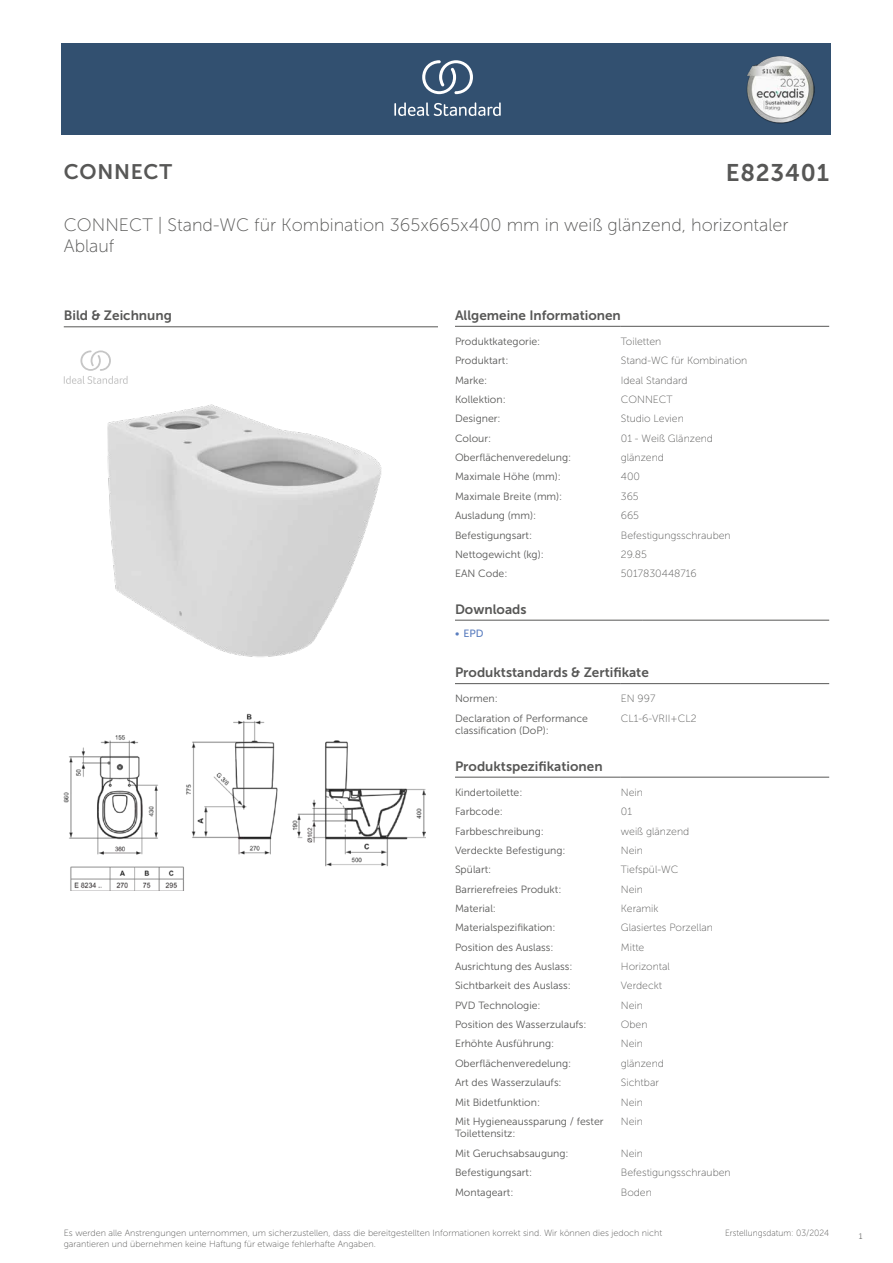
<style>
.page{position:relative;width:893px;height:1263px;background:#fff}
.page>*{position:absolute;margin:0;border:0;box-sizing:border-box;transform-origin:0 0}
.t1{font:24px "Museo Sans 700";letter-spacing:.035em;color:#575756}
.t2{font:21px "Museo Sans 700";letter-spacing:.035em;color:#575756}
.t3{font:18px/21.6px "Museo Sans 100";color:#575756}
.t4{font:13.5px "Museo Sans 700";color:#575756}
.t5{font:10.5px/12.6px "Museo Sans 300";color:#575756}
.t6{font:10.5px "Museo Sans 100";color:#575756}
.t7{font:10.5px "Museo Sans 500";color:#5b7ebf}
.t8{font:9px/10.8px "Museo Sans 100";color:#575756}
.t9{font:9px "Museo Sans 100";color:#575756;scale:.95 1}
.t10{font:300 9px "Calibri";color:#575756;scale:.95 1}
</style>
<div class="page">
<div style="left:62px;top:43px;width:769px;height:91px;background:#325070"></div>
<hr style="left:455px;top:326px;width:166px;height:1px;background:#575756">
<hr style="left:621px;top:326px;width:208px;height:1px;background:#575756">
<hr style="left:455px;top:620px;width:187px;height:1px;background:#575756">
<hr style="left:642px;top:620px;width:187px;height:1px;background:#575756">
<hr style="left:455px;top:683px;width:166px;height:1px;background:#575756">
<hr style="left:621px;top:683px;width:208px;height:1px;background:#575756">
<hr style="left:455px;top:777px;width:166px;height:1px;background:#575756">
<hr style="left:621px;top:777px;width:208px;height:1px;background:#575756">
<img style="left:64px;top:714px;width:361px;height:177px">
<hr style="left:64px;top:327px;width:374px;height:1px;background:#575756">
<svg style="left:64px;top:350px;width:64px;height:34px"></svg>
<img style="left:107px;top:404px;width:275px;height:253px">
<svg style="left:394px;top:102px;width:107px;height:14px"></svg>
<svg style="left:422px;top:60px;width:51px;height:34px"></svg>
<img style="left:746px;top:56px;width:68px;height:67px">
<h2 class="t2" style="left:64px;top:160px;width:110px">CONNECT</h2>
<h1 class="t1" style="left:726px;top:160px;width:105px">E823401</h1>
<h3 class="t3" style="left:64px;top:214px;width:726px">CONNECT | Stand-WC für Kombination 365x665x400 mm in weiß glänzend, horizontaler<br>Ablauf</h3>
<p class="t4" style="left:64px;top:308px;width:110px">Bild &amp; Zeichnung</p>
<p class="t4" style="left:455px;top:308px;width:167px">Allgemeine Informationen</p>
<p class="t5" style="left:455px;top:335px;width:87px">Produktkategorie:</p>
<p class="t6" style="left:621px;top:336px;width:42px">Toiletten</p>
<p class="t5" style="left:455px;top:354px;width:55px">Produktart:</p>
<p class="t6" style="left:621px;top:355px;width:128px">Stand-WC für Kombination</p>
<p class="t5" style="left:455px;top:374px;width:34px">Marke:</p>
<p class="t6" style="left:621px;top:374px;width:68px">Ideal Standard</p>
<p class="t5" style="left:455px;top:393px;width:52px">Kollektion:</p>
<p class="t6" style="left:621px;top:394px;width:53px">CONNECT</p>
<p class="t5" style="left:455px;top:413px;width:47px">Designer:</p>
<p class="t6" style="left:621px;top:413px;width:65px">Studio Levien</p>
<p class="t5" style="left:455px;top:432px;width:38px">Colour:</p>
<p class="t6" style="left:621px;top:433px;width:94px">01 - Weiß Glänzend</p>
<p class="t5" style="left:455px;top:451px;width:118px">Oberflächenveredelung:</p>
<p class="t6" style="left:621px;top:452px;width:45px">glänzend</p>
<p class="t5" style="left:455px;top:471px;width:107px">Maximale Höhe (mm):</p>
<p class="t6" style="left:621px;top:471px;width:21px">400</p>
<p class="t5" style="left:455px;top:490px;width:109px">Maximale Breite (mm):</p>
<p class="t6" style="left:621px;top:491px;width:19px">365</p>
<p class="t5" style="left:455px;top:509px;width:83px">Ausladung (mm):</p>
<p class="t6" style="left:621px;top:510px;width:20px">665</p>
<p class="t5" style="left:455px;top:529px;width:79px">Befestigungsart:</p>
<p class="t6" style="left:621px;top:529px;width:111px">Befestigungsschrauben</p>
<p class="t5" style="left:455px;top:548px;width:90px">Nettogewicht (kg):</p>
<p class="t6" style="left:621px;top:549px;width:28px">29.85</p>
<p class="t5" style="left:455px;top:567px;width:54px">EAN Code:</p>
<p class="t6" style="left:621px;top:568px;width:77px">5017830448716</p>
<p class="t4" style="left:455px;top:602px;width:73px">Downloads</p>
<p class="t7" style="left:455px;top:627px;width:30px">• EPD</p>
<p class="t4" style="left:455px;top:665px;width:195px">Produktstandards &amp; Zertifikate</p>
<p class="t5" style="left:455px;top:692px;width:44px">Normen:</p>
<p class="t6" style="left:621px;top:693px;width:36px">EN 997</p>
<p class="t5" style="left:455px;top:712px;width:135px">Declaration of Performance classification (DoP):</p>
<p class="t6" style="left:621px;top:712px;width:77px">CL1-6-VRII+CL2</p>
<p class="t4" style="left:455px;top:759px;width:149px">Produktspezifikationen</p>
<p class="t5" style="left:455px;top:786px;width:69px">Kindertoilette:</p>
<p class="t6" style="left:621px;top:787px;width:24px">Nein</p>
<p class="t5" style="left:455px;top:805px;width:49px">Farbcode:</p>
<p class="t6" style="left:621px;top:806px;width:13px">01</p>
<p class="t5" style="left:455px;top:825px;width:90px">Farbbeschreibung:</p>
<p class="t6" style="left:621px;top:825px;width:70px">weiß glänzend</p>
<p class="t5" style="left:455px;top:844px;width:112px">Verdeckte Befestigung:</p>
<p class="t6" style="left:621px;top:845px;width:24px">Nein</p>
<p class="t5" style="left:455px;top:863px;width:38px">Spülart:</p>
<p class="t6" style="left:621px;top:864px;width:59px">Tiefspül-WC</p>
<p class="t5" style="left:455px;top:883px;width:108px">Barrierefreies Produkt:</p>
<p class="t6" style="left:621px;top:883px;width:24px">Nein</p>
<p class="t5" style="left:455px;top:902px;width:43px">Material:</p>
<p class="t6" style="left:621px;top:903px;width:39px">Keramik</p>
<p class="t5" style="left:455px;top:921px;width:102px">Materialspezifikation:</p>
<p class="t6" style="left:621px;top:922px;width:94px">Glasiertes Porzellan</p>
<p class="t5" style="left:455px;top:941px;width:100px">Position des Auslass:</p>
<p class="t6" style="left:621px;top:941px;width:25px">Mitte</p>
<p class="t5" style="left:455px;top:960px;width:119px">Ausrichtung des Auslass:</p>
<p class="t6" style="left:621px;top:961px;width:51px">Horizontal</p>
<p class="t5" style="left:455px;top:979px;width:117px">Sichtbarkeit des Auslass:</p>
<p class="t6" style="left:621px;top:980px;width:43px">Verdeckt</p>
<p class="t5" style="left:455px;top:999px;width:87px">PVD Technologie:</p>
<p class="t6" style="left:621px;top:999px;width:24px">Nein</p>
<p class="t5" style="left:455px;top:1018px;width:133px">Position des Wasserzulaufs:</p>
<p class="t6" style="left:621px;top:1019px;width:28px">Oben</p>
<p class="t5" style="left:455px;top:1037px;width:101px">Erhöhte Ausführung:</p>
<p class="t6" style="left:621px;top:1038px;width:24px">Nein</p>
<p class="t5" style="left:455px;top:1057px;width:118px">Oberflächenveredelung:</p>
<p class="t6" style="left:621px;top:1058px;width:45px">glänzend</p>
<p class="t5" style="left:455px;top:1076px;width:108px">Art des Wasserzulaufs:</p>
<p class="t6" style="left:621px;top:1077px;width:40px">Sichtbar</p>
<p class="t5" style="left:455px;top:1096px;width:87px">Mit Bidetfunktion:</p>
<p class="t6" style="left:621px;top:1096px;width:24px">Nein</p>
<p class="t5" style="left:455px;top:1115px;width:150px">Mit Hygieneaussparung / fester<br>Toilettensitz:</p>
<p class="t6" style="left:621px;top:1116px;width:24px">Nein</p>
<p class="t5" style="left:455px;top:1147px;width:115px">Mit Geruchsabsaugung:</p>
<p class="t6" style="left:621px;top:1148px;width:24px">Nein</p>
<p class="t5" style="left:455px;top:1166px;width:79px">Befestigungsart:</p>
<p class="t6" style="left:621px;top:1167px;width:111px">Befestigungsschrauben</p>
<p class="t5" style="left:455px;top:1186px;width:60px">Montageart:</p>
<p class="t6" style="left:621px;top:1186px;width:33px">Boden</p>
<p class="t8" style="left:64px;top:1227px;width:600px">Es werden alle Anstrengungen unternommen, um sicherzustellen, dass die bereitgestellten Informationen korrekt sind. Wir können dies jedoch nicht garantieren und übernehmen keine Haftung für etwaige fehlerhafte Angaben.</p>
<p class="t9" style="left:725px;top:1228px;width:111px">Erstellungsdatum: 03/2024</p>
<p class="t10" style="left:858px;top:1230px;width:6px">1</p>
</div>
